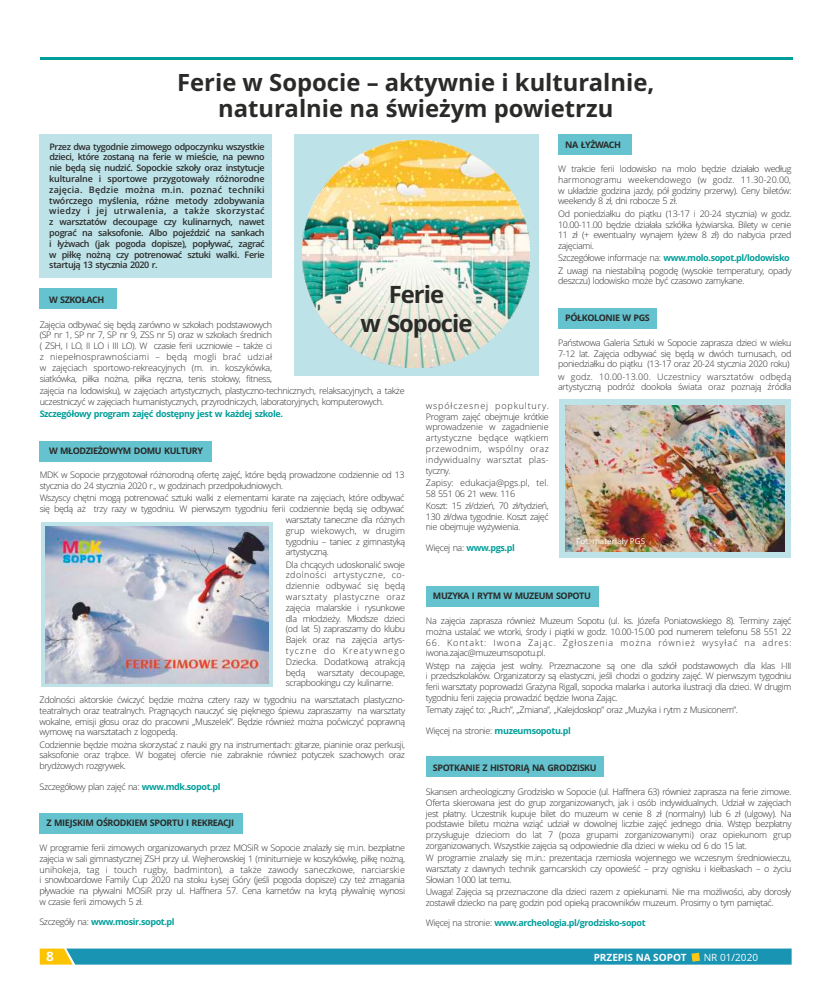
<style>
.page{position:relative;width:820px;height:993px;background:#fff}
.page>*{position:absolute;margin:0;border:0;box-sizing:border-box;transform-origin:0 0}
.t1{font:700 23.9px/28.6px "Open Sans";letter-spacing:-.04em;color:#2a2a29;text-align:center}
.t2{font:700 23.8px/25.9px "Open Sans";color:#2a2a29;text-align:center}
.t3{font:700 13px "Open Sans";color:#fefefe;scale:1.04 1}
.t4{font:700 10px "Open Sans";color:#fefefe}
.t5{font:10px "Open Sans";color:#fefefe}
.t6{font:300 9px/10.8px "Open Sans";letter-spacing:-.04em;color:#2a2a29;text-align:justify}
.t7{font:600 9px/10.8px "Open Sans";letter-spacing:-.04em;color:#2a2a29;text-align:justify}
.t8{font:700 9px "Open Sans";letter-spacing:-.04em;color:#009e9a}
.t9{font:700 9px "Open Sans";letter-spacing:-.04em;color:#2a2a29}
.t10{font:300 9px/10.8px "Open Sans";letter-spacing:.095em;color:#2a2a29}
.t11{font:300 9px/10.8px "Open Sans";color:#2a2a29}
.t12{font:300 9px "Open Sans";letter-spacing:.01em;color:#2a2a29}
.t13{font:8.1px "Open Sans";color:#fefefe}
.s1{font-weight:700;color:#009e9a}
.s2{font-weight:300;color:#2a2a29}
</style>
<div class="page">
<svg style="left:40px;top:948px;width:751px;height:16px;background:#2b9aae"></svg>
<div style="left:40px;top:288px;width:77px;height:21px;background:#64c3cf"></div>
<div style="left:40px;top:441px;width:172px;height:20px;background:#64c3cf"></div>
<div style="left:426px;top:585px;width:172px;height:21px;background:#64c3cf"></div>
<div style="left:426px;top:755px;width:177px;height:21px;background:#64c3cf"></div>
<div style="left:39px;top:813px;width:203px;height:20px;background:#64c3cf"></div>
<div style="left:558px;top:134px;width:73px;height:21px;background:#64c3cf"></div>
<div style="left:558px;top:308px;width:98px;height:20px;background:#64c3cf"></div>
<div style="left:41px;top:522px;width:231px;height:165px;background:linear-gradient(to right,#bde2e8,#bde2e8)"></div>
<div style="left:559px;top:399px;width:231px;height:159px;background:#bde2e8"></div>
<div style="left:40px;top:134px;width:232px;height:143px;background:#bde2e8"></div>
<hr style="left:40px;top:57px;width:752px;height:3px;background:#009e9a">
<div style="left:294px;top:134px;width:244px;height:242px;background:#bde2e8"></div>
<img style="left:302px;top:140px;width:227px;height:227px">
<img style="left:45px;top:526px;width:223px;height:157px">
<img style="left:565px;top:405px;width:219px;height:146px">
<h2 class="t2" style="left:177px;top:72px;width:478px">Ferie w Sopocie – aktywnie i kulturalnie, naturalnie na świeżym powietrzu</h2>
<p class="t9" style="left:565px;top:141px;width:57px">NA ŁYŻWACH</p>
<p class="t6" style="left:558px;top:164px;width:235px">W trakcie ferii lodowisko na molo będzie działało według harmonogramu weekendowego (w godz. 11.30-20.00, w układzie godzina jazdy, pół godziny przerwy). Ceny biletów: weekendy 8 zł, dni robocze 5 zł.</p>
<p class="t6" style="left:558px;top:209px;width:235px">Od poniedziałku do piątku (13-17 i 20-24 stycznia) w godz.<br>10.00-11.00 będzie działała szkółka łyżwiarska. Bilety w cenie 11 zł (+ ewentualny wynajem łyżew 8 zł) do nabycia przed zajęciami.</p>
<p class="t6" style="left:558px;top:253px;width:235px;line-height:12.3px">Szczegółowe informacje na: <span class="s1">www.molo.sopot.pl/lodowisko<br></span>Z uwagi na niestabilną pogodę (wysokie temperatury, opady</p>
<p class="t6" style="left:558px;top:276px;width:188px">deszczu) lodowisko może być czasowo zamykane.</p>
<p class="t9" style="left:565px;top:314px;width:86px">PÓŁKOLONIE W PGS</p>
<p class="t6" style="left:558px;top:338px;width:235px">Państwowa Galeria Sztuki w Sopocie zaprasza dzieci w wieku 7-12 lat. Zajęcia odbywać się będą w dwóch turnusach, od poniedziałku do piątku (13-17 oraz 20-24 stycznia 2020 roku)</p>
<p class="t6" style="left:558px;top:372px;width:235px">w godz. 10.00-13.00. Uczestnicy warsztatów odbędą artystyczną podróż dookoła świata oraz poznają źródła</p>
<p class="t7" style="left:49px;top:142px;width:217px">Przez dwa tygodnie zimowego odpoczynku wszystkie dzieci, które zostaną na ferie w mieście, na pewno nie będą się nudzić. Sopockie szkoły oraz instytucje kulturalne i sportowe przygotowały różnorodne zajęcia. Będzie można m.in. poznać techniki twórczego myślenia, różne metody zdobywania wiedzy i jej utrwalenia, a także skorzystać z warsztatów decoupage czy kulinarnych, nawet pograć na saksofonie. Albo pojeździć na sankach i łyżwach (jak pogoda dopisze), popływać, zagrać w piłkę nożną czy potrenować sztuki walki. Ferie startują 13 stycznia 2020 r.</p>
<p class="t9" style="left:49px;top:296px;width:57px">W SZKOŁACH</p>
<p class="t6" style="left:40px;top:320px;width:234px">Zajęcia odbywać się będą zarówno w szkołach podstawowych (SP nr 1, SP nr 7, SP nr 9, ZSS nr 5) oraz w szkołach średnich ( ZSH, I LO, II LO i III LO). W czasie ferii uczniowie – także ci z niepełnosprawnościami – będą mogli brać udział w zajęciach sportowo-rekreacyjnych (m. in. koszykówka, siatkówka, piłka nożna, piłka ręczna, tenis stołowy, fitness,</p>
<h1 class="t1" style="left:360px;top:282px;width:114px">Ferie<br>w Sopocie</h1>
<p class="t6" style="left:40px;top:386px;width:366px">zajęcia na lodowisku), w zajęciach artystycznych, plastyczno-technicznych, relaksacyjnych, a także uczestniczyć w zajęciach humanistycznych, przyrodniczych, laboratoryjnych, komputerowych.</p>
<p class="t8" style="left:40px;top:410px;width:244px">Szczegółowy program zajęć dostępny jest w każdej szkole.</p>
<p class="t9" style="left:49px;top:446px;width:155px">W MŁODZIEŻOWYM DOMU KULTURY</p>
<p class="t6" style="left:40px;top:470px;width:366px">MDK w Sopocie przygotował różnorodną ofertę zajęć, które będą prowadzone codziennie od 13 stycznia do 24 stycznia 2020 r., w godzinach przedpołudniowych.</p>
<p class="t6" style="left:40px;top:493px;width:366px">Wszyscy chętni mogą potrenować sztuki walki z elementami karate na zajęciach, które odbywać</p>
<p class="t6" style="left:40px;top:504px;width:366px">się będą aż trzy razy w tygodniu. W pierwszym tygodniu ferii codziennie będą się odbywać</p>
<p class="t6" style="left:286px;top:515px;width:121px">warsztaty taneczne dla różnych</p>
<p class="t12" style="left:286px;top:526px;width:121px">grup wiekowych, w drugim</p>
<p class="t6" style="left:286px;top:536px;width:121px">tygodniu – taniec z gimnastyką</p>
<p class="t6" style="left:286px;top:547px;width:45px">artystyczną.</p>
<p class="t6" style="left:285px;top:559px;width:121px">Dla chcących udoskonalić swoje zdolności artystyczne, co&shy;dziennie odbywać się będą warsztaty plastyczne oraz zajęcia malarskie i rysunkowe dla młodzieży. Młodsze dzieci (od lat 5) zapraszamy do klubu Bajek oraz na zajęcia artys&shy;tyczne do Kreatywnego Dziecka. Dodatkową atrakcją będą</p>
<p class="t6" style="left:426px;top:401px;width:124px">współczesnej popkultury.<br>Program zajęć obejmuje krótkie wprowadzenie w zagadnienie artystyczne będące wątkiem przewodnim, wspólny oraz indywidualny warsztat plas&shy;tyczny.</p>
<p class="t11" style="left:426px;top:478px;width:124px">Zapisy: edukacja@pgs.pl, tel.<br>58 551 06 21 wew. 116</p>
<p class="t6" style="left:426px;top:501px;width:124px">Koszt: 15 zł/dzień, 70 zł/tydzień, 130 zł/dwa tygodnie. Koszt zajęć nie obejmuje wyżywienia.</p>
<p class="t8" style="left:426px;top:544px;width:90px"><span class="s2">Więcej na:</span> www.pgs.pl</p>
<p class="t9" style="left:433px;top:592px;width:159px">MUZYKA I RYTM W MUZEUM SOPOTU</p>
<p class="t6" style="left:426px;top:616px;width:367px">Na zajęcia zaprasza również Muzeum Sopotu (ul. ks. Józefa Poniatowskiego 8). Terminy zajęć można ustalać we wtorki, środy i piątki w godz. 10.00-15.00 pod numerem telefonu 58 551 22</p>
<p class="t10" style="left:426px;top:637px;width:367px">66. Kontakt: Iwona Zając. Zgłoszenia można również wysyłać na adres: iwona.zajac@muzeumsopotu.pl.</p>
<p class="t6" style="left:425px;top:660px;width:367px">Wstęp na zajęcia jest wolny. Przeznaczone są one dla szkół podstawowych dla klas I-III i przedszkolaków. Organizatorzy są elastyczni, jeśli chodzi o godziny zajęć. W pierwszym tygodniu ferii warsztaty poprowadzi Grażyna Rigall, sopocka malarka i autorka ilustracji dla dzieci. W drugim tygodniu ferii zajęcia prowadzić będzie Iwona Zając.</p>
<p class="t6" style="left:425px;top:705px;width:313px">Tematy zajęć to: „Ruch”, „Zmiana”, „Kalejdoskop” oraz „Muzyka i rytm z Musiconem”.</p>
<p class="t6" style="left:425px;top:725px;width:146px">Więcej na stronie: <span class="s1">muzeumsopotu.pl</span></p>
<p class="t9" style="left:432px;top:763px;width:165px">SPOTKANIE Z HISTORIĄ NA GRODZISKU</p>
<p class="t6" style="left:425px;top:787px;width:367px">Skansen archeologiczny Grodzisko w Sopocie (ul. Haffnera 63) również zaprasza na ferie zimowe.<br>Oferta skierowana jest do grup zorganizowanych, jak i osób indywidualnych. Udział w zajęciach jest płatny. Uczestnik kupuje bilet do muzeum w cenie 8 zł (normalny) lub 6 zł (ulgowy). Na podstawie biletu można wziąć udział w dowolnej liczbie zajęć jednego dnia. Wstęp bezpłatny przysługuje dzieciom do lat 7 (poza grupami zorganizowanymi) oraz opiekunom grup zorganizowanych. Wszystkie zajęcia są odpowiednie dla dzieci w wieku od 6 do 15 lat.</p>
<p class="t6" style="left:425px;top:853px;width:367px">W programie znalazły się m.in.: prezentacja rzemiosła wojennego we wczesnym średniowieczu, warsztaty z dawnych technik garncarskich czy opowieść – przy ognisku i kiełbaskach – o życiu Słowian 1000 lat temu.</p>
<p class="t6" style="left:425px;top:887px;width:367px">Uwaga! Zajęcia są przeznaczone dla dzieci razem z opiekunami. Nie ma możliwości, aby dorosły zostawił dziecko na parę godzin pod opieką pracowników muzeum. Prosimy o tym pamiętać.</p>
<p class="t8" style="left:425px;top:919px;width:221px"><span class="s2">Więcej na stronie:</span> www.archeologia.pl/grodzisko-sopot</p>
<p class="t13" style="left:576px;top:537px;width:70px">Fot. materiały PGS</p>
<p class="t6" style="left:285px;top:667px;width:121px;text-indent:32px">warsztaty decoupage, scrapbookingu czy kulinarne.</p>
<p class="t6" style="left:39px;top:695px;width:367px">Zdolności aktorskie ćwiczyć będzie można cztery razy w tygodniu na warsztatach plastyczno&shy;teatralnych oraz teatralnych. Pragnących nauczyć się pięknego śpiewu zapraszamy na warsztaty wokalne, emisji głosu oraz do pracowni „Muszelek”. Będzie również można poćwiczyć poprawną wymowę na warsztatach z logopedą.</p>
<p class="t6" style="left:39px;top:739px;width:367px">Codziennie będzie można skorzystać z nauki gry na instrumentach: gitarze, pianinie oraz perkusji, saksofonie oraz trąbce. W bogatej ofercie nie zabraknie również potyczek szachowych oraz brydżowych rozgrywek.</p>
<p class="t6" style="left:39px;top:781px;width:182px">Szczegółowy plan zajęć na: <span class="s1">www.mdk.sopot.pl</span></p>
<p class="t9" style="left:46px;top:819px;width:189px">Z MIEJSKIM OŚRODKIEM SPORTU I REKREACJI</p>
<p class="t6" style="left:39px;top:843px;width:367px">W programie ferii zimowych organizowanych przez MOSiR w Sopocie znalazły się m.in. bezpłatne zajęcia w sali gimnastycznej ZSH przy ul. Wejherowskiej 1 (miniturnieje w koszykówkę, piłkę nożną, unihokeja, tag i touch rugby, badminton), a także zawody saneczkowe, narciarskie i snowboardowe Family Cup 2020 na stoku Łysej Góry (jeśli pogoda dopisze) czy też zmagania pływackie na pływalni MOSiR przy ul. Haffnera 57. Cena karnetów na krytą pływalnię wynosi w czasie ferii zimowych 5 zł.</p>
<p class="t8" style="left:39px;top:918px;width:137px"><span class="s2">Szczegóły na:</span> www.mosir.sopot.pl</p>
<h3 class="t3" style="left:46px;top:950px;width:9px">8</h3>
<p class="t4" style="left:593px;top:952px;width:94px">PRZEPIS NA SOPOT</p>
<p class="t5" style="left:703px;top:952px;width:56px">NR 01/2020</p>
</div>
